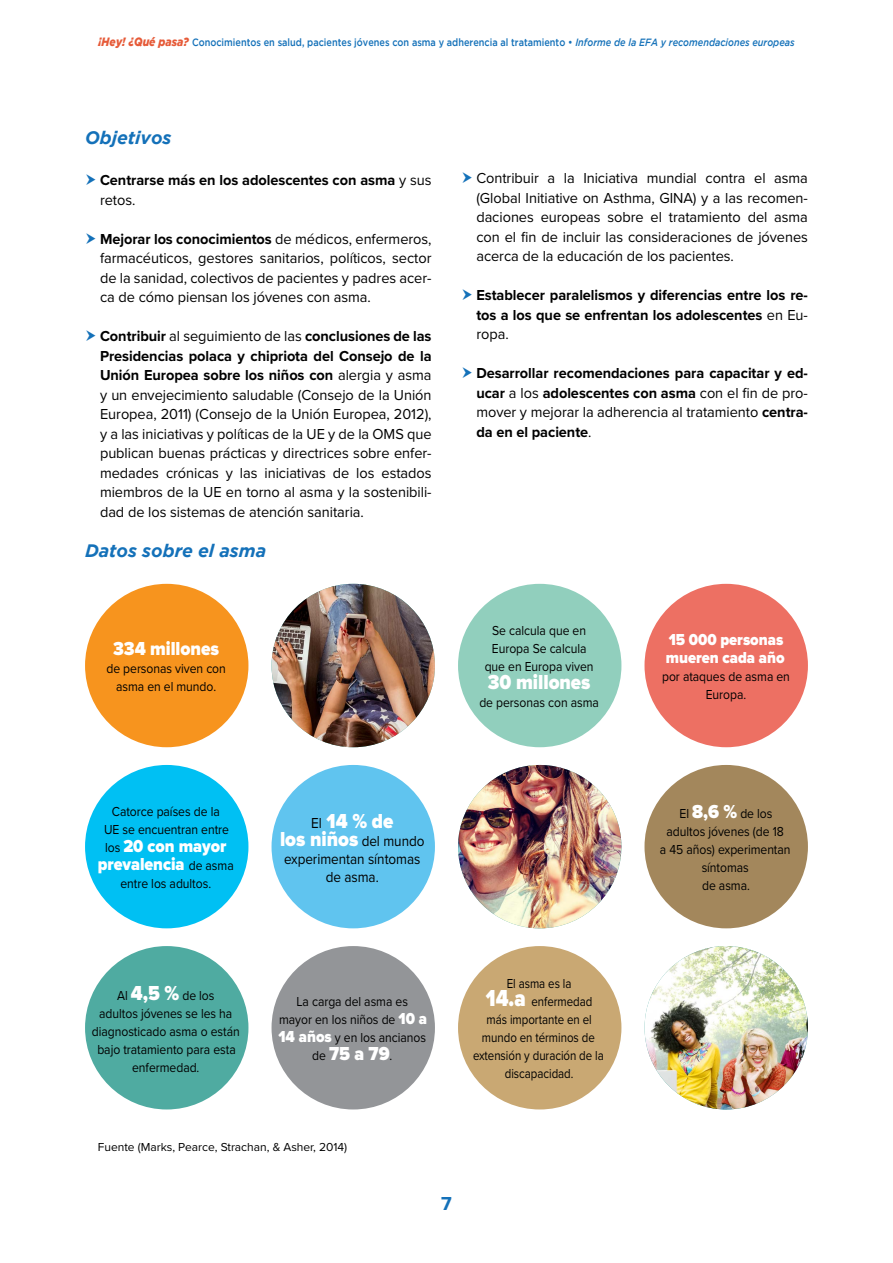
<style>
.page{position:relative;width:893px;height:1263px;background:#fff}
.page>*{position:absolute;margin:0;border:0;box-sizing:border-box;transform-origin:0 0}
.t1{font:900 21px/18px "Proxima Nova";letter-spacing:-.005em;color:#fff;text-align:center;scale:.9 1}
.t2{font:900 19.5px "Proxima Nova";letter-spacing:-.005em;color:#fff;scale:.9 1}
.t3{font:700 19.5px "Proxima Nova";color:#1471b9}
.t4{font:900 18px/18px "Proxima Nova";letter-spacing:-.005em;color:#fff;text-align:center;scale:.9 1}
.t5{font:italic 700 18px "Gotham";letter-spacing:-.005em;color:#1471b9}
.t6{font:900 16.5px/18px "Proxima Nova";letter-spacing:-.005em;color:#fff;scale:.9 1}
.t7{font:15px/19.5px "Proxima Nova";letter-spacing:-.005em;color:#000;text-align:justify}
.t8{font:700 15px/19.5px "Proxima Nova";letter-spacing:-.005em;color:#000;text-align:justify}
.t9{font:15px/18px "Proxima Nova";letter-spacing:-.005em;color:#000;text-align:center;scale:.9 1}
.t10{font:13.5px/18px "Proxima Nova";letter-spacing:-.005em;color:#000;text-align:center;scale:.9 1}
.t11{font:13.5px/18px "Proxima Nova";letter-spacing:-.005em;color:#000;text-align:center;scale:.85 1}
.t12{font:12px "Proxima Nova";color:#000}
.t13{font:500 10.5px "Gotham";color:#1471b9;scale:.87 1}
.s1{font-weight:900;font-style:italic;font-size:12px;color:#e65a38}
.s2{font-style:italic}
.s3{font-weight:400}
.s4{font-weight:700}
.s5{font-weight:400;font-size:13.5px;color:#000}
.s6{font-weight:400;font-size:15px;color:#000}
.s7{font-weight:900;font-size:21px;color:#fff}
.s8{font-weight:900;font-size:16.5px;color:#fff}
.s9{font-weight:900;font-size:24px;color:#fff}
.s10{font-weight:900;font-size:19.5px;color:#fff}
</style>
<div class="page">
<div style="left:85px;top:584px;width:163px;height:163px;background:#f7941e;border-radius:50%"></div>
<div style="left:458px;top:584px;width:163px;height:163px;background:#91cfbd;border-radius:50%"></div>
<div style="left:644px;top:584px;width:164px;height:163px;background:#ed7063;border-radius:50%"></div>
<img style="left:272px;top:584px;width:163px;height:163px;border-radius:82px">
<div style="left:272px;top:765px;width:163px;height:163px;background:#60c4ef;border-radius:50%"></div>
<div style="left:644px;top:765px;width:164px;height:163px;background:#a3875c;border-radius:50%"></div>
<div style="left:85px;top:765px;width:163px;height:163px;background:#00c0f3;border-radius:50%"></div>
<img style="left:458px;top:765px;width:163px;height:163px;border-radius:82px">
<div style="left:458px;top:946px;width:163px;height:163px;background:#c9a873;border-radius:50%"></div>
<div style="left:85px;top:946px;width:163px;height:163px;background:#4faba1;border-radius:50%"></div>
<div style="left:272px;top:946px;width:163px;height:163px;background:#939598;border-radius:50%"></div>
<img style="left:644px;top:946px;width:164px;height:163px;border-radius:82px">
<p class="t13" style="left:98px;top:37px;width:802px"><span class="s1">¡Hey! ¿Qué pasa?</span> Conocimientos en salud, pacientes jóvenes con asma y adherencia al tratamiento • <span class="s2">Informe de la EFA y recomendaciones europeas</span></p>
<p class="t5" style="left:85px;top:127px;width:88px">Objetivos</p>
<p class="t8" style="left:100px;top:171px;width:333px">Centrarse más en los adolescentes con asma <span class="s3">y sus retos.</span></p>
<p class="t7" style="left:100px;top:229px;width:333px"><span class="s4">Mejorar los conocimientos</span> de médicos, enfermeros, farmacéuticos, gestores sanitarios, políticos, sector de la sanidad, colectivos de pacientes y padres acer&shy;ca de cómo piensan los jóvenes con asma.</p>
<p class="t7" style="left:100px;top:327px;width:333px"><span class="s4">Contribuir</span> al seguimiento de las <span class="s4">conclusiones de las Presidencias polaca y chipriota del Consejo de la Unión Europea sobre los niños con</span> alergia y asma y un envejecimiento saludable (Consejo de la Unión Europea, 2011) (Consejo de la Unión Europea, 2012), y a las iniciativas y políticas de la UE y de la OMS que publican buenas prácticas y directrices sobre enfer&shy;medades crónicas y las iniciativas de los estados miembros de la UE en torno al asma y la sostenibili&shy;dad de los sistemas de atención sanitaria.</p>
<p class="t5" style="left:85px;top:540px;width:183px">Datos sobre el asma</p>
<h2 class="t2" style="left:113px;top:637px;width:119px">334 millones</h2>
<p class="t10" style="left:106px;top:660px;width:134px">de personas viven con asma en el mundo.</p>
<p class="t7" style="left:476px;top:169px;width:333px">Contribuir a la Iniciativa mundial contra el asma (Global Initiative on Asthma, GINA) y a las recomen&shy;daciones europeas sobre el tratamiento del asma con el fin de incluir las consideraciones de jóvenes acerca de la educación de los pacientes.</p>
<p class="t8" style="left:476px;top:286px;width:333px">Establecer paralelismos y diferencias entre los re&shy;tos a los que se enfrentan los adolescentes <span class="s3">en Eu&shy;ropa.</span></p>
<p class="t8" style="left:476px;top:364px;width:333px">Desarrollar recomendaciones para capacitar y ed&shy;ucar <span class="s3">a los</span> adolescentes con asma <span class="s3">con el fin de pro&shy;mover y mejorar la adherencia al tratamiento</span> centra&shy;da en el paciente<span class="s3">.</span></p>
<p class="t10" style="left:485px;top:622px;width:123px">Se calcula que en<br>Europa Se calcula que en Europa viven</p>
<h1 class="t1" style="left:488px;top:674px;width:115px">30 millones</h1>
<p class="t10" style="left:479px;top:694px;width:134px">de personas con asma</p>
<p class="t6" style="left:666px;top:631px;width:134px">15 000 personas mueren cada año</p>
<p class="t10" style="left:662px;top:668px;width:144px">por ataques de asma en<br>Europa.</p>
<p class="t10" style="left:104px;top:803px;width:140px">Catorce países de la<br>UE se encuentran entre</p>
<p class="t4" style="left:98px;top:838px;width:153px"><span class="s5">los</span> 20 con mayor prevalencia <span class="s5">de asma</span></p>
<p class="t10" style="left:120px;top:875px;width:102px">entre los adultos.</p>
<h1 class="t1" style="left:280px;top:813px;width:162px"><span class="s6">El</span> 14 % de<br>los niños <span class="s6">del mundo</span></h1>
<p class="t9" style="left:284px;top:850px;width:153px">experimentan síntomas de asma.</p>
<p class="t10" style="left:92px;top:987px;width:166px">Al <span class="s7">4,5 %</span> de los<br>adultos jóvenes se les ha diagnosticado asma o están bajo tratamiento para esta enfermedad.</p>
<p class="t10" style="left:278px;top:993px;width:166px">La carga del asma es<br>mayor en los niños de <span class="s8">10 a<br>14 años</span> y en los ancianos</p>
<h2 class="t2" style="left:312px;top:1042px;width:91px"><span class="s5">de</span> 75 a 79<span class="s5">.</span></h2>
<p class="t11" style="left:473px;top:975px;width:155px">El asma es la<br><span class="s9">14.a</span> enfermedad<br>más importante en el mundo en términos de extensión y duración de la discapacidad.</p>
<p class="t12" style="left:98px;top:1139px;width:251px">Fuente (Marks, Pearce, Strachan, &amp; Asher, 2014)</p>
<h2 class="t3" style="left:441px;top:1192px;width:12px">7</h2>
<p class="t10" style="left:660px;top:805px;width:147px">El <span class="s10">8,6 %</span> de los adultos jóvenes (de 18<br>a 45 años) experimentan síntomas<br>de asma.</p>
</div>
